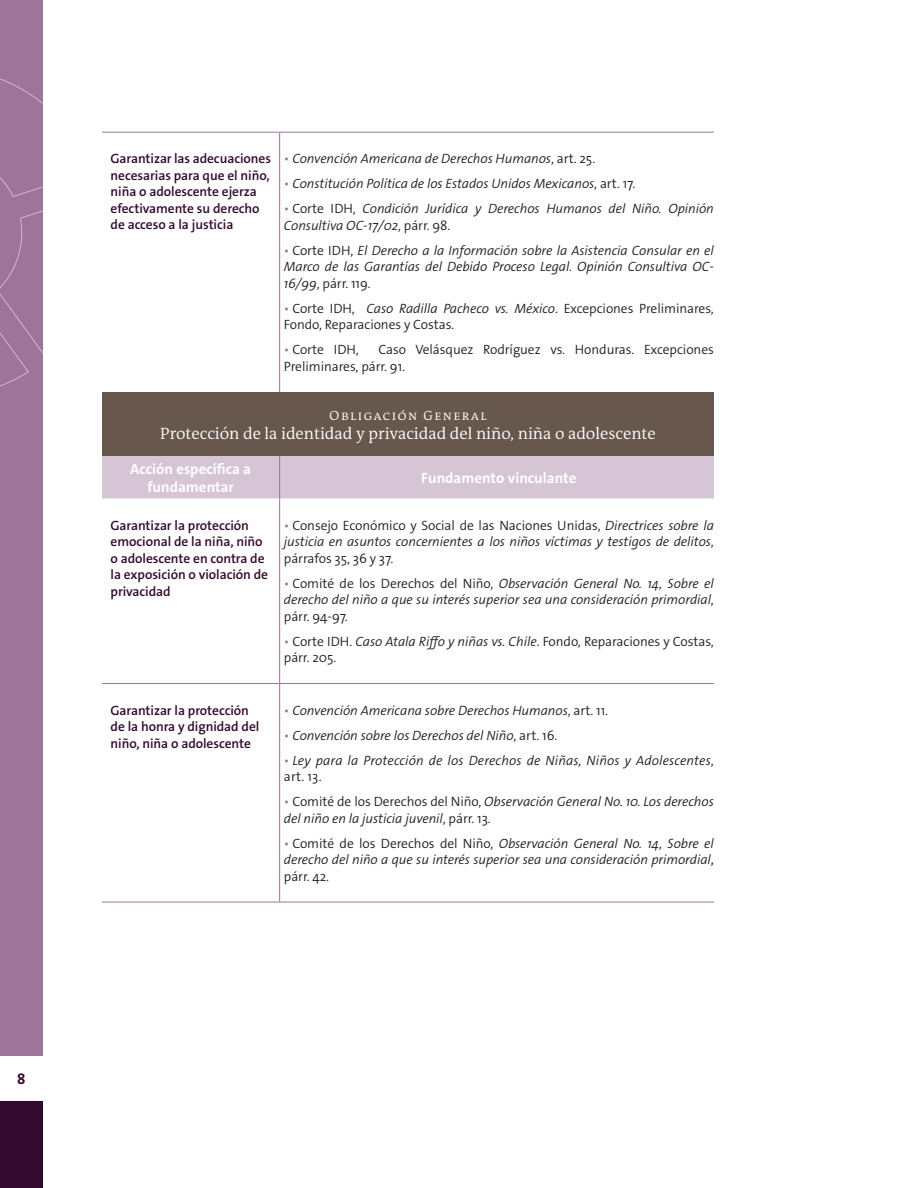
<style>
.page{position:relative;width:918px;height:1188px;background:#fff}
.page>*{position:absolute;margin:0;border:0;box-sizing:border-box;transform-origin:0 0}
.titulotabla{font:300 16.5px "The Antiqua B W4";color:#fff}
.titulotabla-2{font:700 15px/18px "The Sans Os F";color:#fff;text-align:center}
.t1{font:700 15px "The Sans Os F";color:#330a2e}
.t2{font:italic 300 13.5px/16.5px "The Sans Os F";letter-spacing:-.005em;color:#231f20;text-align:justify}
.FUNDAMENTOS{font:600 13.5px/16.5px "The Sans Os F";letter-spacing:-.005em;color:#330a2e}
.t3{font:300 13.5px/16.5px "The Sans Os F";letter-spacing:-.005em;color:#231f20}
.titulotabla-3{font:300 13.5px "The Antiqua B W4 c Sem";letter-spacing:.11em;color:#fff}
.s1{font-style:normal;color:#9e749a}
.s2{font-style:normal}
.s3{color:#9e749a}
.s4{font-style:italic}
.s5{font-weight:400;font-style:normal}
</style>
<div class="page">
<div style="left:0;top:1101px;width:43px;height:87px;background:#330a2e"></div>
<div style="left:0;top:0;width:43px;height:1056px;background:#9e749a"></div>
<svg style="left:0;top:78px;width:106px;height:309px"></svg>
<div style="left:102px;top:392px;width:612px;height:64px;background:#68574c"></div>
<div style="left:102px;top:456px;width:612px;height:43px;background:#d5c5d5"></div>
<hr style="left:102px;top:132px;width:178px;height:1px;background:#9e749a">
<hr style="left:280px;top:132px;width:434px;height:1px;background:#9e749a">
<hr style="left:279px;top:133px;width:1px;height:259px;background:#9e749a">
<hr style="left:279px;top:499px;width:1px;height:184px;background:#9e749a">
<hr style="left:102px;top:683px;width:178px;height:1px;background:#9e749a">
<hr style="left:280px;top:683px;width:434px;height:1px;background:#9e749a">
<hr style="left:279px;top:684px;width:1px;height:218px;background:#9e749a">
<hr style="left:102px;top:902px;width:178px;height:1px;background:#9e749a">
<hr style="left:280px;top:902px;width:434px;height:1px;background:#9e749a">
<hr style="left:279px;top:456px;width:1px;height:43px;background:#9e749a">
<p class="t1" style="left:17px;top:1070px;width:10px">8</p>
<p class="FUNDAMENTOS" style="left:111px;top:151px;width:162px">Garantizar las adecuaciones necesarias para que el niño, niña o adolescente ejerza efectivamente su derecho de acceso a la justicia</p>
<p class="t2" style="left:284px;top:151px;width:313px"><span class="s1">•</span> Convención Americana de Derechos Humanos<span class="s2">, art. 25.</span></p>
<p class="t2" style="left:284px;top:176px;width:353px"><span class="s1">•</span> Constitución Política de los Estados Unidos Mexicanos<span class="s2">, art. 17.</span></p>
<p class="t2" style="left:284px;top:201px;width:432px"><span class="s1">•</span> <span class="s2">Corte IDH,</span> Condición Jurídica y Derechos Humanos del Niño. Opinión<br>Consultiva OC-17/02<span class="s2">, párr. 98.</span></p>
<p class="t2" style="left:284px;top:242px;width:432px"><span class="s1">•</span> <span class="s2">Corte IDH,</span> El Derecho a la Información sobre la Asistencia Consular en el Marco de las Garantías del Debido Proceso Legal. Opinión Consultiva OC-16/99<span class="s2">, párr. 119.</span></p>
<p class="t3" style="left:284px;top:300px;width:431px"><span class="s3">•</span> Corte IDH, <span class="s4">Caso Radilla Pacheco vs. México</span>. Excepciones Preliminares,<br>Fondo, Reparaciones y Costas.</p>
<p class="t3" style="left:284px;top:342px;width:76px"><span class="s3">•</span> Corte IDH,</p>
<p class="t3" style="left:284px;top:342px;width:431px;text-indent:94px">Caso Velásquez Rodríguez vs. Honduras. Excepciones<br>Preliminares, párr. 91.</p>
<p class="titulotabla-3" style="left:329px;top:407px;width:159px">Obligación General</p>
<p class="titulotabla" style="left:160px;top:423px;width:497px">Protección de la identidad y privacidad del niño, niña o adolescente</p>
<p class="titulotabla-2" style="left:130px;top:460px;width:122px">Acción específica a fundamentar</p>
<p class="titulotabla-2" style="left:421px;top:469px;width:157px">Fundamento vinculante</p>
<p class="FUNDAMENTOS" style="left:111px;top:517px;width:159px">Garantizar la protección emocional de la niña, niño o adolescente en contra de la exposición o violación de privacidad</p>
<p class="t2" style="left:284px;top:517px;width:432px"><span class="s1">•</span> <span class="s2">Consejo Económico y Social de las Naciones Unidas,</span> Directrices sobre la justicia en asuntos concernientes a los niños víctimas y testigos de delitos<span class="s2">, párrafos 35, 36 y 37.</span></p>
<p class="t2" style="left:284px;top:575px;width:432px"><span class="s1">•</span> <span class="s2">Comité de los Derechos del Niño,</span> Observación General No. 14, Sobre el derecho del niño a que su interés superior sea una consideración primordial<span class="s2">, párr. 94-97.</span></p>
<p class="t3" style="left:284px;top:633px;width:432px"><span class="s3">•</span> Corte IDH. <span class="s4">Caso Atala Riffo y niñas vs. Chile</span>. Fondo, Reparaciones y Costas, párr. 205.</p>
<p class="FUNDAMENTOS" style="left:111px;top:702px;width:150px">Garantizar la protección de la honra y dignidad del niño, niña o adolescente</p>
<p class="t2" style="left:284px;top:702px;width:326px"><span class="s1">•</span> Convención Americana sobre Derechos Humanos<span class="s2">, art. 11.</span></p>
<p class="t2" style="left:284px;top:727px;width:275px"><span class="s1">•</span> Convención sobre los Derechos del Niño<span class="s2">, art. 16.</span></p>
<p class="t2" style="left:284px;top:752px;width:432px"><span class="s1">•</span> Ley para la Protección de los Derechos de Niñas, Niños y Adolescentes<span class="s2">, art. 13.</span></p>
<p class="t2" style="left:284px;top:794px;width:432px"><span class="s1">•</span> <span class="s2">Comité de los Derechos del Niño,</span> Observación General No. 10. Los derechos del niño en la justicia juvenil<span class="s2">, párr. 13.</span></p>
<p class="t2" style="left:284px;top:835px;width:432px"><span class="s1">•</span> <span class="s2">Comité de los Derechos del Niño,</span> Observación General No. 14, Sobre el derecho del niño a que su interés superior sea una consideración primordial<span class="s5">, </span><span class="s2">párr. 42.</span></p>
</div>
